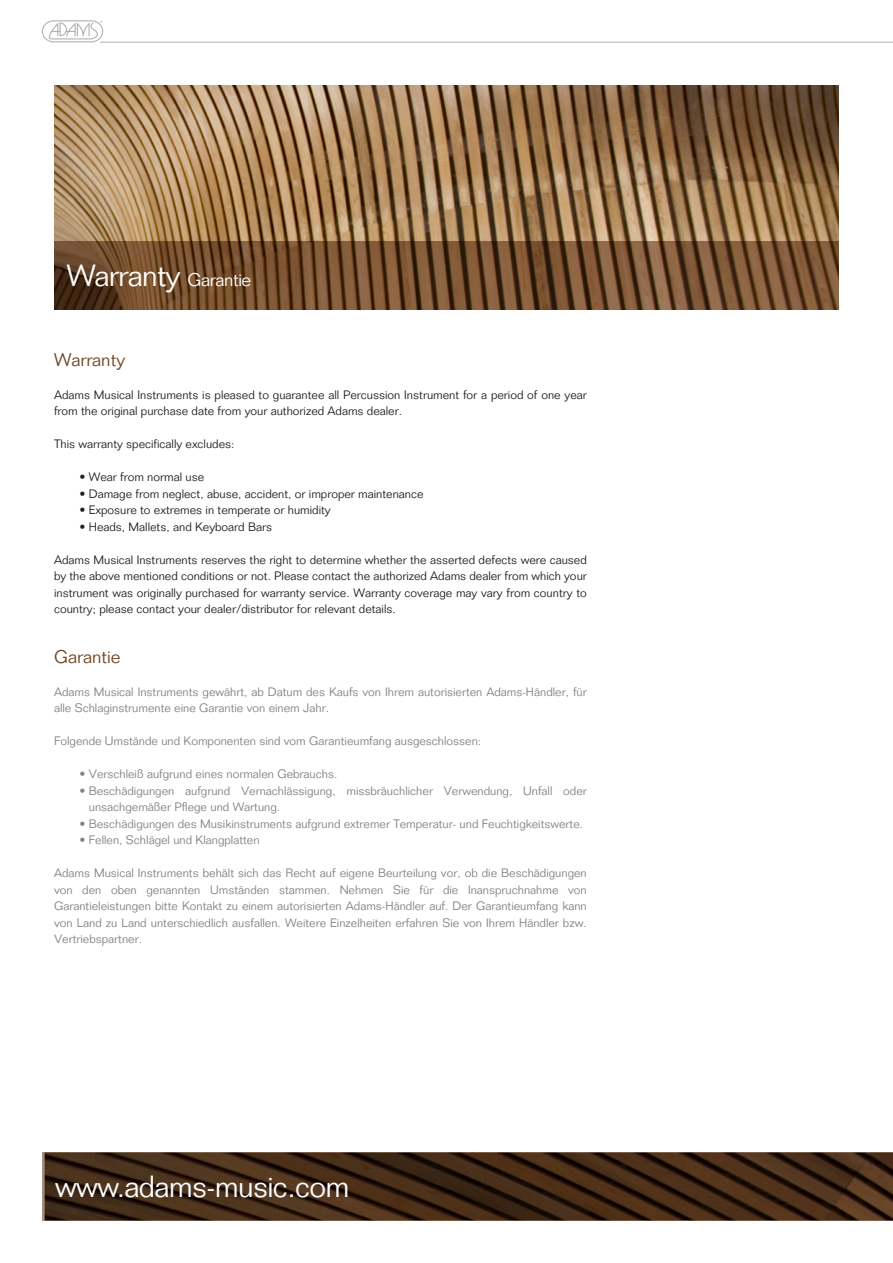
<style>
.page{position:relative;width:893px;height:1263px;background:#fff}
.page>*{position:absolute;margin:0;border:0;box-sizing:border-box;transform-origin:0 0}
.t1{font:300 30px "Folio Std";letter-spacing:-.02em;color:#fff}
.t2{font:300 18px "Folio Std";color:#704422}
.t3{font:300 12px/16.5px "Folio Std";color:#808285}
.t4{font:300 12px/16.5px "Folio Std";color:#231f20}
.s1{font-size:18px}
</style>
<div class="page">
<hr style="left:100px;top:42px;width:793px;height:1px;background:#b2b3b7">
<svg style="left:42px;top:20px;width:61px;height:22px"></svg>
<img style="left:54px;top:85px;width:785px;height:156px">
<svg style="left:54px;top:241px;width:785px;height:68px;background:#6e4a2d"></svg>
<svg style="left:43px;top:1152px;width:850px;height:68px;background:#402816"></svg>
<h1 class="t1" style="left:67px;top:258px;width:186px">Warranty <span class="s1">Garantie</span></h1>
<h2 class="t2" style="left:54px;top:349px;width:72px">Warranty</h2>
<p class="t4" style="left:54px;top:386px;width:534px">Adams Musical Instruments is pleased to guarantee all Percussion Instrument for a period of one year from the original purchase date from your authorized Adams dealer.</p>
<p class="t4" style="left:54px;top:436px;width:182px">This warranty specifically excludes:</p>
<p class="t4" style="left:80px;top:469px;width:126px">• Wear from normal use</p>
<p class="t4" style="left:80px;top:485px;width:346px">• Damage from neglect, abuse, accident, or improper maintenance</p>
<p class="t4" style="left:80px;top:502px;width:253px">• Exposure to extremes in temperate or humidity</p>
<p class="t4" style="left:80px;top:518px;width:194px">• Heads, Mallets, and Keyboard Bars</p>
<p class="t4" style="left:54px;top:551px;width:534px;text-align:justify">Adams Musical Instruments reserves the right to determine whether the asserted defects were caused by the above mentioned conditions or not. Please contact the authorized Adams dealer from which your instrument was originally purchased for warranty service. Warranty coverage may vary from country to country; please contact your dealer/distributor for relevant details.</p>
<h2 class="t2" style="left:54px;top:646px;width:68px">Garantie</h2>
<p class="t3" style="left:54px;top:683px;width:534px">Adams Musical Instruments gewährt, ab Datum des Kaufs von Ihrem autorisierten Adams-Händler, für alle Schlaginstrumente eine Garantie von einem Jahr.</p>
<p class="t3" style="left:54px;top:733px;width:429px">Folgende Umstände und Komponenten sind vom Garantieumfang ausgeschlossen:</p>
<p class="t3" style="left:80px;top:766px;width:259px">• Verschleiß aufgrund eines normalen Gebrauchs.</p>
<p class="t3" style="left:89px;top:782px;width:499px;text-indent:-9px">• Beschädigungen aufgrund Vernachlässigung, missbräuchlicher Verwendung, Unfall oder unsachgemäßer Pflege und Wartung.</p>
<p class="t3" style="left:80px;top:815px;width:505px">• Beschädigungen des Musikinstruments aufgrund extremer Temperatur- und Feuchtigkeitswerte.</p>
<p class="t3" style="left:80px;top:832px;width:182px">• Fellen, Schlägel und Klangplatten</p>
<p class="t3" style="left:54px;top:865px;width:534px;text-align:justify">Adams Musical Instruments behält sich das Recht auf eigene Beurteilung vor, ob die Beschädigungen von den oben genannten Umständen stammen. Nehmen Sie für die Inanspruchnahme von Garantieleistungen bitte Kontakt zu einem autorisierten Adams-Händler auf. Der Garantieumfang kann von Land zu Land unterschiedlich ausfallen. Weitere Einzelheiten erfahren Sie von Ihrem Händler bzw.<br>Vertriebspartner.</p>
<h1 class="t1" style="left:55px;top:1169px;width:296px">www.adams-music.com</h1>
</div>
